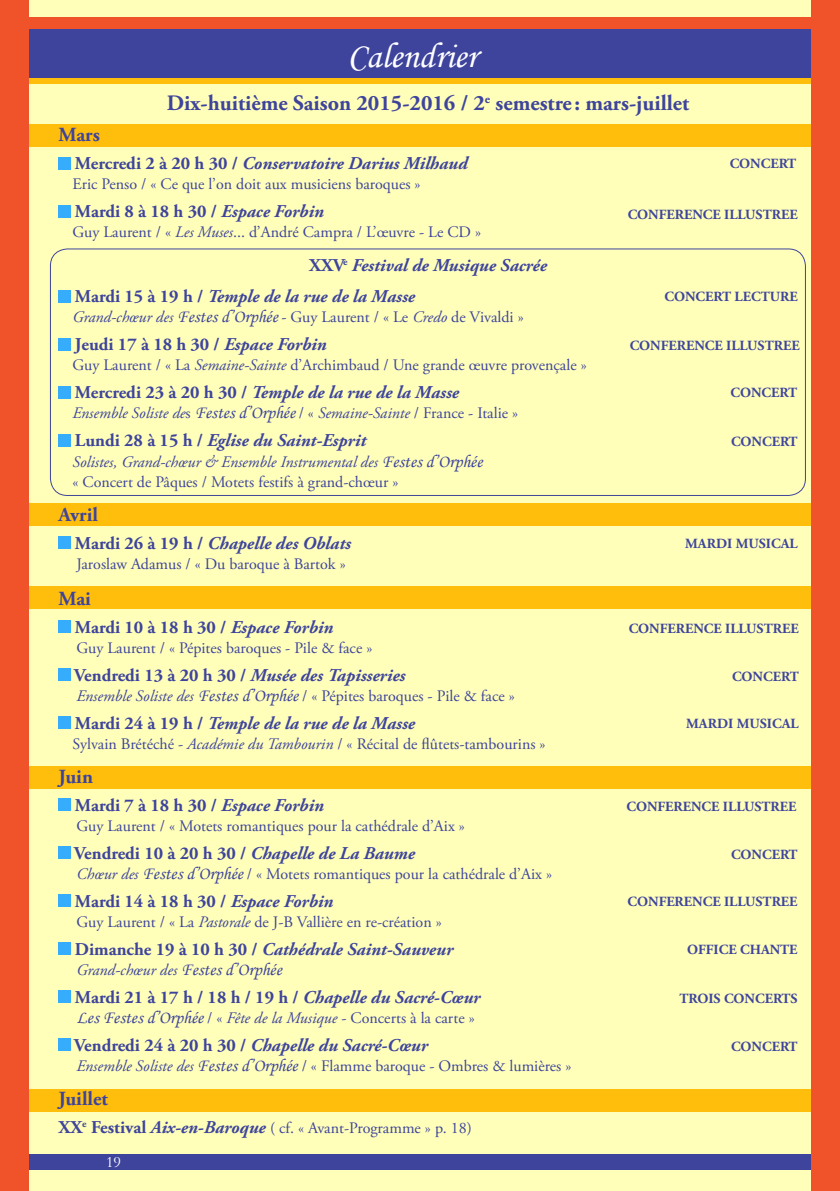
<style>
.page{position:relative;width:840px;height:1191px;background:#fff}
.page>*{position:absolute;margin:0;border:0;box-sizing:border-box;transform-origin:0 0}
.t1{font:36px "Monotype Corsiva";color:#fff}
.t2{font:700 22px "Adobe Garamond Pro";color:#3e449c}
.t3{font:700 20px "Adobe Garamond Pro";color:#3e449c}
.t4{font:italic 700 18px/31.4px "Adobe Garamond Pro";color:#3e449c}
.t5{font:700 18px "Adobe Garamond Pro";color:#3e449c}
.t6{font:16px "Adobe Garamond Pro";color:#3e449c}
.t7{font:italic 16px/20px "Adobe Garamond Pro";color:#3e449c}
.t8{font:16px "Garamond";color:#fff}
.t9{font:700 14px "Adobe Garamond Pro";color:#3e449c}
.s1{font-style:normal}
.s2{font-style:italic}
.s3{font-family:"Monotype Corsiva";font-size:18px}
.s4{font-family:"Monotype Corsiva";font-style:normal;font-size:18px}
.s5{font-weight:700;font-size:18px}
.s6{font-weight:700;font-style:italic;font-size:18px}
</style>
<div class="page">
<div style="left:0;top:0;width:839px;height:1191px;background:#ffffb9"></div>
<div style="left:0;top:586px;width:837px;height:23px;background:#ffbe0b"></div>
<div style="left:0;top:78px;width:839px;height:6px;background:#ffbe0b"></div>
<div style="left:0;top:766px;width:839px;height:23px;background:#ffbe0b"></div>
<div style="left:0;top:29px;width:839px;height:49px;background:#3e449c"></div>
<div style="left:17px;top:503px;width:805px;height:23px;background:#ffbe0b"></div>
<div style="left:10px;top:125px;width:818px;height:22px;background:#ffbe0b"></div>
<div style="left:0;top:1154px;width:839px;height:15px;background:#3e449c"></div>
<div style="left:0;top:17px;width:839px;height:12px;background:#f05329"></div>
<div style="left:50px;top:248px;width:755px;height:248px;border:1px solid #3e449c;border-radius:17px"></div>
<div style="left:0;top:1089px;width:839px;height:22px;background:#ffbe0b"></div>
<div style="left:58px;top:157px;width:13px;height:12px;background:#36adfc"></div>
<div style="left:58px;top:205px;width:13px;height:12px;background:#36adfc"></div>
<div style="left:58px;top:290px;width:13px;height:12px;background:#36adfc"></div>
<div style="left:58px;top:338px;width:13px;height:12px;background:#36adfc"></div>
<div style="left:58px;top:386px;width:13px;height:12px;background:#36adfc"></div>
<div style="left:58px;top:434px;width:13px;height:12px;background:#36adfc"></div>
<div style="left:58px;top:536px;width:13px;height:12px;background:#36adfc"></div>
<div style="left:58px;top:620px;width:13px;height:12px;background:#36adfc"></div>
<div style="left:58px;top:668px;width:13px;height:12px;background:#36adfc"></div>
<div style="left:58px;top:716px;width:13px;height:12px;background:#36adfc"></div>
<div style="left:58px;top:798px;width:13px;height:12px;background:#36adfc"></div>
<div style="left:58px;top:846px;width:13px;height:12px;background:#36adfc"></div>
<div style="left:58px;top:894px;width:13px;height:12px;background:#36adfc"></div>
<div style="left:58px;top:942px;width:13px;height:12px;background:#36adfc"></div>
<div style="left:58px;top:990px;width:13px;height:12px;background:#36adfc"></div>
<div style="left:58px;top:1038px;width:13px;height:12px;background:#36adfc"></div>
<div style="left:811px;top:0;width:28px;height:1191px;background:#f05329"></div>
<div style="left:0;top:0;width:28px;height:1191px;background:#f05329"></div>
<h1 class="t1" style="left:347px;top:34px;width:131px">Calendrier</h1>
<h2 class="t2" style="left:167px;top:90px;width:523px">Dix-huitième Saison 2015-2016 / 2<sup>e</sup> semestre : mars-juillet</h2>
<p class="t3" style="left:58px;top:123px;width:43px">Mars</p>
<p class="t4" style="left:75px;top:148px;width:394px"><span class="s1">Mercredi 2 à 20 h 30 /</span> Conservatoire Darius Milhaud</p>
<p class="t6" style="left:72px;top:175px;width:349px">Eric Penso / « Ce que l’on doit aux musiciens baroques »</p>
<p class="t5" style="left:75px;top:201px;width:250px">Mardi 8 à 18 h 30 / <span class="s2">Espace Forbin</span></p>
<p class="t6" style="left:72px;top:223px;width:410px">Guy Laurent / « <span class="s2">Les Muses</span>... d’André Campra / L’œuvre - Le CD »</p>
<p class="t4" style="left:75px;top:250px;width:473px;text-indent:234px"><span class="s1">XXV</span><sup>e</sup> Festival de Musique Sacrée<br><span class="s1">Mardi 15 à 19 h /</span> Temple de la rue de la Masse</p>
<p class="t6" style="left:72px;top:308px;width:452px"><span class="s2">Grand-chœur des</span> <span class="s3">Festes d’Orphée</span> - Guy Laurent / « Le <span class="s2">Credo</span> de Vivaldi »</p>
<p class="t5" style="left:75px;top:334px;width:253px">Jeudi 17 à 18 h 30 / <span class="s2">Espace Forbin</span></p>
<p class="t6" style="left:72px;top:356px;width:515px">Guy Laurent / « La <span class="s2">Semaine-Sainte</span> d’Archimbaud / Une grande œuvre provençale »</p>
<p class="t4" style="left:75px;top:377px;width:385px"><span class="s1">Mercredi 23 à 20 h 30 /</span> Temple de la rue de la Masse</p>
<p class="t7" style="left:72px;top:404px;width:447px">Ensemble Soliste de<span class="s1">s</span> <span class="s4">Festes d’Orphée</span> <span class="s1">/ «</span> Semaine-Sainte <span class="s1">/ France - Italie »</span></p>
<p class="t4" style="left:75px;top:425px;width:292px"><span class="s1">Lundi 28 à 15 h /</span> Eglise du Saint-Esprit</p>
<p class="t7" style="left:72px;top:452px;width:411px">Solistes, Grand-chœur &amp; Ensemble Instrumental des <span class="s4">Festes d’Orphée </span><span class="s1">« Concert de Pâques / Motets festifs à grand-chœur »</span></p>
<p class="t3" style="left:58px;top:502px;width:41px">Avril</p>
<p class="t4" style="left:75px;top:527px;width:277px"><span class="s1">Mardi 26 à 19 h /</span> Chapelle des Oblats</p>
<p class="t6" style="left:76px;top:554px;width:270px">Jaroslaw Adamus / « Du baroque à Bartok »</p>
<p class="t3" style="left:58px;top:586px;width:34px">Mai</p>
<p class="t5" style="left:75px;top:616px;width:260px">Mardi 10 à 18 h 30 / <span class="s2">Espace Forbin</span></p>
<p class="t6" style="left:76px;top:638px;width:297px">Guy Laurent / « Pépites baroques - Pile &amp; face »</p>
<p class="t4" style="left:74px;top:659px;width:332px"><span class="s1">Vendredi 13 à 20 h 30 /</span> Musée des Tapisseries</p>
<p class="t6" style="left:76px;top:686px;width:439px"><span class="s2">Ensemble Soliste des</span> <span class="s3">Festes d’Orphée</span> / « Pépites baroques - Pile &amp; face »</p>
<p class="t4" style="left:75px;top:707px;width:341px"><span class="s1">Mardi 24 à 19 h /</span> Temple de la rue de la Masse</p>
<p class="t6" style="left:72px;top:734px;width:474px">Sylvain Brétéché - <span class="s2">Académie du Tambourin</span> / « Récital de flûtets-tambourins »</p>
<p class="t3" style="left:58px;top:764px;width:36px">Juin</p>
<p class="t5" style="left:75px;top:794px;width:250px">Mardi 7 à 18 h 30 / <span class="s2">Espace Forbin</span></p>
<p class="t6" style="left:76px;top:816px;width:390px">Guy Laurent / « Motets romantiques pour la cathédrale d’Aix »</p>
<p class="t5" style="left:74px;top:842px;width:342px">Vendredi 10 à 20 h 30 / <span class="s2">Chapelle de La Baume</span></p>
<p class="t6" style="left:76px;top:864px;width:477px"><span class="s2">Chœur des</span> <span class="s3">Festes d’Orphée</span> / « Motets romantiques pour la cathédrale d’Aix »</p>
<p class="t5" style="left:75px;top:890px;width:260px">Mardi 14 à 18 h 30 / <span class="s2">Espace Forbin</span></p>
<p class="t6" style="left:76px;top:912px;width:366px">Guy Laurent / « La <span class="s2">Pastorale</span> de J-B Vallière en re-création »</p>
<p class="t4" style="left:75px;top:933px;width:379px"><span class="s1">Dimanche 19 à 10 h 30 /</span> Cathédrale Saint-Sauveur</p>
<p class="t7" style="left:76px;top:960px;width:207px">Grand-chœur des <span class="s4">Festes d’Orphée</span></p>
<p class="t5" style="left:75px;top:986px;width:406px">Mardi 21 à 17 h / 18 h / 19 h / <span class="s2">Chapelle du Sacré-Cœur</span></p>
<p class="t6" style="left:76px;top:1008px;width:399px"><span class="s3">Les Festes d’Orphée</span> / « <span class="s2">Fête de la Musique</span> - Concerts à la carte »</p>
<p class="t4" style="left:74px;top:1029px;width:355px"><span class="s1">Vendredi 24 à 20 h 30 /</span> Chapelle du Sacré-Cœur</p>
<p class="t6" style="left:76px;top:1056px;width:496px"><span class="s2">Ensemble Soliste des</span> <span class="s3">Festes d’Orphée</span> / « Flamme baroque - Ombres &amp; lumières »</p>
<p class="t3" style="left:58px;top:1086px;width:51px">Juillet</p>
<p class="t6" style="left:58px;top:1118px;width:415px"><span class="s5">XX</span><sup>e</sup> <span class="s5">Festival</span> <span class="s6">Aix-en-Baroque</span> ( cf. « Avant-Programme » p. 18)</p>
<p class="t8" style="left:106px;top:1151px;width:17px">19</p>
<p class="t9" style="left:729px;top:155px;width:68px">CONCERT</p>
<p class="t9" style="left:627px;top:206px;width:171px">CONFERENCE ILLUSTREE</p>
<p class="t9" style="left:664px;top:288px;width:135px">CONCERT LECTURE</p>
<p class="t9" style="left:629px;top:338px;width:171px">CONFERENCE ILLUSTREE</p>
<p class="t9" style="left:730px;top:384px;width:68px">CONCERT</p>
<p class="t9" style="left:730px;top:434px;width:68px">CONCERT</p>
<p class="t9" style="left:684px;top:535px;width:114px">MARDI MUSICAL</p>
<p class="t9" style="left:628px;top:620px;width:171px">CONFERENCE ILLUSTREE</p>
<p class="t9" style="left:731px;top:668px;width:68px">CONCERT</p>
<p class="t9" style="left:685px;top:715px;width:114px">MARDI MUSICAL</p>
<p class="t9" style="left:626px;top:798px;width:171px">CONFERENCE ILLUSTREE</p>
<p class="t9" style="left:730px;top:847px;width:68px">CONCERT</p>
<p class="t9" style="left:627px;top:893px;width:171px">CONFERENCE ILLUSTREE</p>
<p class="t9" style="left:686px;top:942px;width:112px">OFFICE CHANTE</p>
<p class="t9" style="left:679px;top:990px;width:120px">TROIS CONCERTS</p>
<p class="t9" style="left:730px;top:1038px;width:68px">CONCERT</p>
</div>
